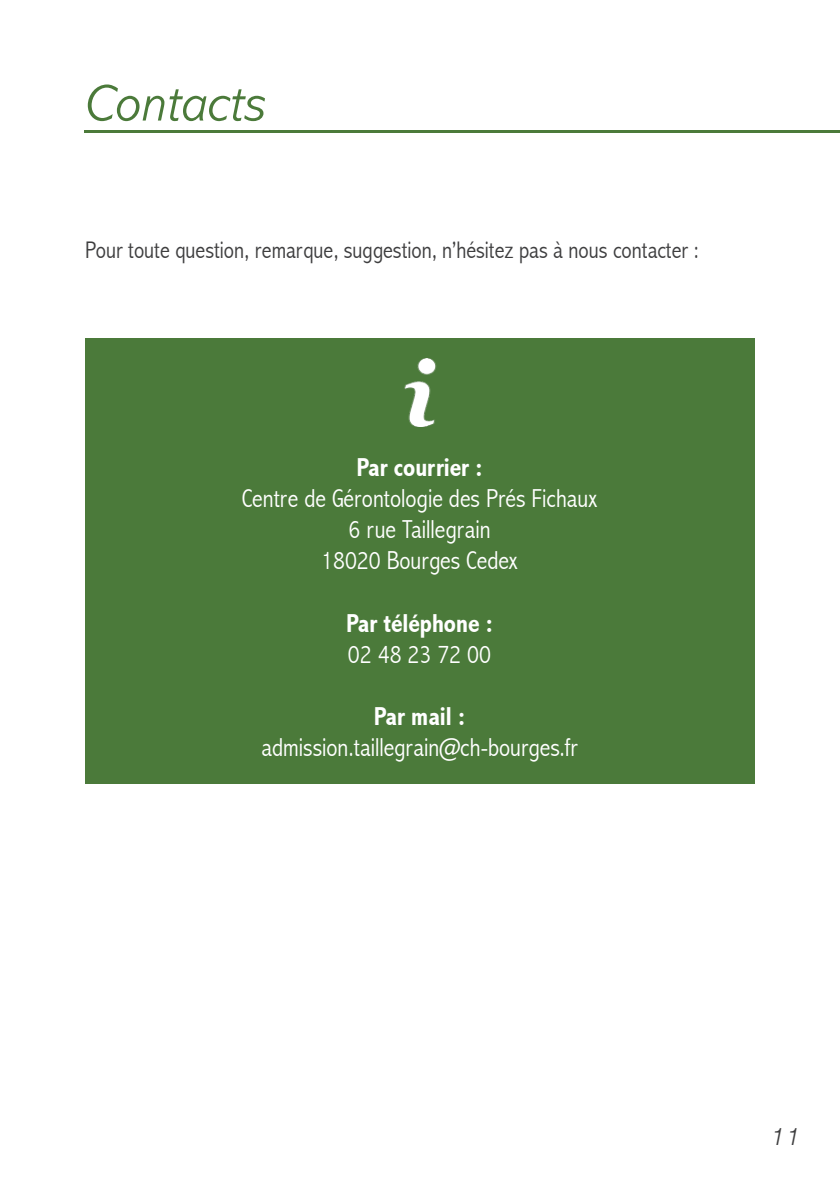
<style>
.page{position:relative;width:840px;height:1191px;background:#fff}
.page>*{position:absolute;margin:0;border:0;box-sizing:border-box;transform-origin:0 0}
.t1{font:italic 300 52px "Abadi MT Std";color:#4b7a3a}
.t2{font:300 condensed 26px/31.2px "Abadi";color:#fff;text-align:center}
.t3{font:700 condensed 26px "Abadi";color:#fff}
.t4{font:italic 300 26px "Abadi MT Std";color:#3e3e3f}
.t5{font:300 condensed 24px "Abadi";color:#3e3e3f}
</style>
<div class="page">
<div style="left:85px;top:338px;width:669px;height:446px;background:#4b7a3a"></div>
<img style="left:404px;top:358px;width:33px;height:68px">
<hr style="left:84px;top:130px;width:755px;height:3px;background:#4b7a3a">
<h1 class="t1" style="left:85px;top:75px;width:182px">Contacts</h1>
<p class="t5" style="left:85px;top:236px;width:614px">Pour toute question, remarque, suggestion, n’hésitez pas à nous contacter :</p>
<p class="t3" style="left:356px;top:452px;width:127px">Par courrier :</p>
<p class="t2" style="left:241px;top:482px;width:357px">Centre de Gérontologie des Prés Fichaux<br>6 rue Taillegrain<br>18020 Bourges Cedex</p>
<p class="t3" style="left:346px;top:608px;width:148px">Par téléphone :</p>
<p class="t2" style="left:348px;top:638px;width:144px">02 48 23 72 00</p>
<p class="t3" style="left:373px;top:701px;width:93px">Par mail :</p>
<p class="t2" style="left:261px;top:732px;width:317px">admission.taillegrain@ch-bourges.fr</p>
<p class="t4" style="left:769px;top:1122px;width:32px">11</p>
</div>
